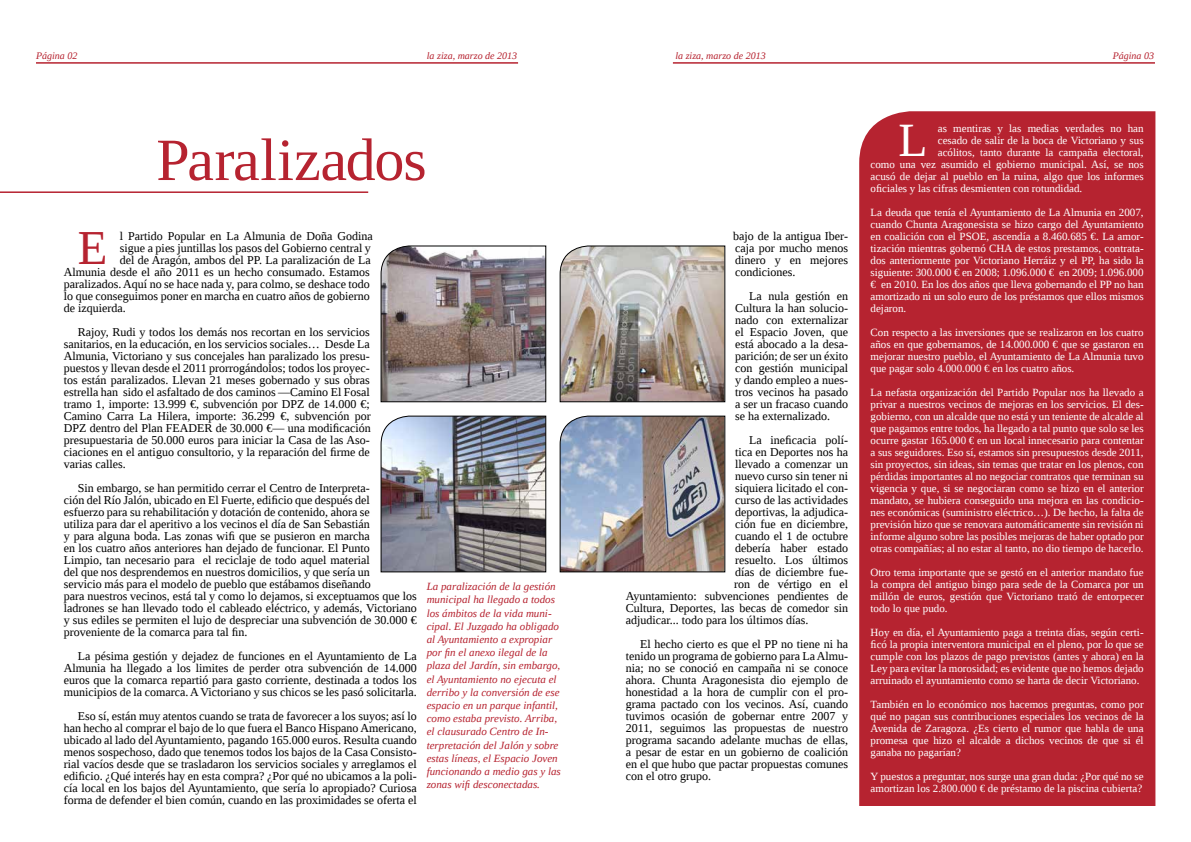
<style>
.page{position:relative;width:1191px;height:842px;background:#fff}
.page>*{position:absolute;margin:0;border:0;box-sizing:border-box;transform-origin:0 0}
.t1{font:60px "Liberation Serif";letter-spacing:-.01em;color:#b62330}
.t2{font:48.7px "Liberation Serif";color:#b62330}
.t3{font:47.7px "Liberation Serif";color:#fff}
.t4{font:12px/12px "Liberation Serif";color:#000;text-align:justify}
.t5{font:11px/12px "Liberation Serif";color:#fff;text-align:justify}
.t6{font:italic 11px/13.2px "Liberation Serif";color:#b62330}
.t7{font:italic 10px "Liberation Serif";color:#b62330}
</style>
<div class="page">
<div style="left:859px;top:111px;width:296px;height:695px;background:#b62330"></div>
<hr style="left:0;top:191px;width:368px;height:2px;background:#b62330">
<hr style="left:36px;top:62px;width:482px;height:2px;background:#b62330">
<hr style="left:673px;top:62px;width:482px;height:2px;background:#b62330">
<img style="left:380px;top:415px;width:167px;height:158px">
<img style="left:559px;top:415px;width:167px;height:158px">
<img style="left:380px;top:245px;width:167px;height:158px">
<img style="left:559px;top:245px;width:167px;height:158px">
<p class="t7" style="left:36px;top:49px;width:43px">Página 02</p>
<p class="t7" style="left:427px;top:49px;width:92px">la ziza, marzo de 2013</p>
<p class="t7" style="left:675px;top:49px;width:92px">la ziza, marzo de 2013</p>
<p class="t7" style="left:1112px;top:49px;width:43px">Página 03</p>
<h1 class="t1" style="left:156px;top:121px;width:272px">Paralizados</h1>
<h2 class="t2" style="left:78px;top:216px;width:31px">E</h2>
<p class="t4" style="left:120px;top:230px;width:254px">l Partido Popular en La Almunia de Doña Godina</p>
<p class="t4" style="left:120px;top:242px;width:252px">sigue a pies juntillas los pasos del Gobierno central y</p>
<p class="t4" style="left:120px;top:254px;width:252px">del de Aragón, ambos del PP. La paralización de La</p>
<p class="t4" style="left:64px;top:266px;width:308px">Almunia desde el año 2011 es un hecho consumado. Estamos</p>
<p class="t4" style="left:64px;top:278px;width:308px">paralizados. Aquí no se hace nada y, para colmo, se deshace todo</p>
<p class="t4" style="left:64px;top:290px;width:308px">lo que conseguimos poner en marcha en cuatro años de gobierno</p>
<p class="t4" style="left:64px;top:302px;width:63px">de izquierda.</p>
<p class="t4" style="left:64px;top:326px;width:309px;text-indent:14px">Rajoy, Rudi y todos los demás nos recortan en los servicios sanitarios, en la educación, en los servicios sociales… Desde La Almunia, Victoriano y sus concejales han paralizado los presu&shy;puestos y llevan desde el 2011 prorrogándolos; todos los proyec&shy;tos están paralizados. Llevan 21 meses gobernado y sus obras estrella han sido el asfaltado de dos caminos —Camino El Fosal tramo 1, importe: 13.999 €, subvención por DPZ de 14.000 €; Camino Carra La Hilera, importe: 36.299 €, subvención por DPZ dentro del Plan FEADER de 30.000 €— una modificación presupuestaria de 50.000 euros para iniciar la Casa de las Aso&shy;ciaciones en el antiguo consultorio, y la reparación del firme de varias calles.</p>
<p class="t4" style="left:64px;top:482px;width:354px;text-align:left;text-indent:14px">Sin embargo, se han permitido cerrar el Centro de Interpreta-<br>ción del Río Jalón, ubicado en El Fuerte, edificio que después del<br>esfuerzo para su rehabilitación y dotación de contenido, ahora se<br>utiliza para dar el aperitivo a los vecinos el día de San Sebastián<br>y para alguna boda. Las zonas wifi que se pusieron en marcha<br>en los cuatro años anteriores han dejado de funcionar. El Punto<br>Limpio, tan necesario para el reciclaje de todo aquel material<br>del que nos desprendemos en nuestros domicilios, y que sería un<br>servicio más para el modelo de pueblo que estábamos diseñando<br>para nuestros vecinos, está tal y como lo dejamos, si exceptuamos que los ladrones se han llevado todo el cableado eléctrico, y además, Victoriano y sus ediles se permiten el lujo de despreciar una subvención de 30.000 € proveniente de la comarca para tal fin.</p>
<p class="t4" style="left:64px;top:650px;width:354px;text-indent:14px">La pésima gestión y dejadez de funciones en el Ayuntamiento de La Almunia ha llegado a los limites de perder otra subvención de 14.000 euros que la comarca repartió para gasto corriente, destinada a todos los municipios de la comarca. A Victoriano y sus chicos se les pasó solicitarla.</p>
<p class="t4" style="left:64px;top:710px;width:354px;text-indent:14px">Eso sí, están muy atentos cuando se trata de favorecer a los suyos; así lo han hecho al comprar el bajo de lo que fuera el Banco Hispano Americano, ubicado al lado del Ayuntamiento, pagando 165.000 euros. Resulta cuando menos sospechoso, dado que tenemos todos los bajos de la Casa Consisto&shy;rial vacíos desde que se trasladaron los servicios sociales y arreglamos el edificio. ¿Qué interés hay en esta compra? ¿Por qué no ubicamos a la poli&shy;cía local en los bajos del Ayuntamiento, que sería lo apropiado? Curiosa forma de defender el bien común, cuando en las proximidades se oferta el</p>
<p class="t6" style="left:427px;top:580px;width:136px">La paralización de la gestión municipal ha llegado a todos los ámbitos de la vida muni&shy;cipal. El Juzgado ha obligado al Ayuntamiento a expropiar por fin el anexo ilegal de la plaza del Jardín, sin embargo, el Ayuntamiento no ejecuta el derribo y la conversión de ese espacio en un parque infantil, como estaba previsto. Arriba, el clausurado Centro de In&shy;terpretación del Jalón y sobre estas líneas, el Espacio Joven funcionando a medio gas y las zonas wifi desconectadas.</p>
<p class="t4" style="left:733px;top:230px;width:117px">bajo de la antigua Iber&shy;caja por mucho menos dinero y en mejores condiciones.</p>
<p class="t4" style="left:735px;top:290px;width:115px;text-indent:14px">La nula gestión en Cultura la han solucio&shy;nado con externalizar el Espacio Joven, que está abocado a la desa&shy;parición; de ser un éxito con gestión municipal y dando empleo a nues&shy;tros vecinos ha pasado a ser un fracaso cuando se ha externalizado.</p>
<p class="t4" style="left:749px;top:434px;width:100px">La ineficacia polí-</p>
<p class="t4" style="left:735px;top:446px;width:115px">tica en Deportes nos ha</p>
<p class="t4" style="left:735px;top:458px;width:115px">llevado a comenzar un</p>
<p class="t4" style="left:735px;top:470px;width:115px">nuevo curso sin tener ni</p>
<p class="t4" style="left:735px;top:482px;width:115px">siquiera licitado el con-</p>
<p class="t4" style="left:735px;top:494px;width:115px">curso de las actividades</p>
<p class="t4" style="left:735px;top:506px;width:115px">deportivas, la adjudica-</p>
<p class="t4" style="left:735px;top:518px;width:115px">ción fue en diciembre,</p>
<p class="t4" style="left:735px;top:530px;width:115px">cuando el 1 de octubre</p>
<p class="t4" style="left:735px;top:542px;width:115px">debería haber estado</p>
<p class="t4" style="left:735px;top:554px;width:115px">resuelto. Los últimos</p>
<p class="t4" style="left:735px;top:566px;width:115px">días de diciembre fue-</p>
<p class="t4" style="left:734px;top:578px;width:116px">ron de vértigo en el</p>
<p class="t4" style="left:626px;top:590px;width:224px">Ayuntamiento: subvenciones pendientes de</p>
<p class="t4" style="left:626px;top:602px;width:224px">Cultura, Deportes, las becas de comedor sin</p>
<p class="t4" style="left:626px;top:614px;width:184px">adjudicar... todo para los últimos días.</p>
<p class="t4" style="left:626px;top:638px;width:224px;text-indent:14px">El hecho cierto es que el PP no tiene ni ha tenido un programa de gobierno para La Almu&shy;nia; no se conoció en campaña ni se conoce ahora. Chunta Aragonesista dio ejemplo de honestidad a la hora de cumplir con el pro&shy;grama pactado con los vecinos. Así, cuando tuvimos ocasión de gobernar entre 2007 y 2011, seguimos las propuestas de nuestro programa sacando adelante muchas de ellas, a pesar de estar en un gobierno de coalición en el que hubo que pactar propuestas comunes con el otro grupo.</p>
<h3 class="t3" style="left:898px;top:109px;width:31px">L</h3>
<p class="t5" style="left:937px;top:122px;width:207px">as mentiras y las medias verdades no han</p>
<p class="t5" style="left:937px;top:134px;width:207px">cesado de salir de la boca de Victoriano y sus</p>
<p class="t5" style="left:937px;top:146px;width:207px">acólitos, tanto durante la campaña electoral,</p>
<p class="t5" style="left:870px;top:158px;width:274px">como una vez asumido el gobierno municipal. Así, se nos</p>
<p class="t5" style="left:870px;top:170px;width:275px">acusó de dejar al pueblo en la ruina, algo que los informes</p>
<p class="t5" style="left:870px;top:182px;width:213px">oficiales y las cifras desmienten con rotundidad.</p>
<p class="t5" style="left:870px;top:206px;width:275px">La deuda que tenía el Ayuntamiento de La Almunia en 2007, cuando Chunta Aragonesista se hizo cargo del Ayuntamiento en coalición con el PSOE, ascendía a 8.460.685 €. La amor&shy;tización mientras gobernó CHA de estos prestamos, contrata&shy;dos anteriormente por Victoriano Herráiz y el PP, ha sido la siguiente: 300.000 € en 2008; 1.096.000 € en 2009; 1.096.000 € en 2010. En los dos años que lleva gobernando el PP no han amortizado ni un solo euro de los préstamos que ellos mismos dejaron.</p>
<p class="t5" style="left:870px;top:326px;width:275px">Con respecto a las inversiones que se realizaron en los cuatro años en que gobernamos, de 14.000.000 € que se gastaron en mejorar nuestro pueblo, el Ayuntamiento de La Almunia tuvo que pagar solo 4.000.000 € en los cuatro años.</p>
<p class="t5" style="left:870px;top:386px;width:275px">La nefasta organización del Partido Popular nos ha llevado a privar a nuestros vecinos de mejoras en los servicios. El des&shy;gobierno, con un alcalde que no está y un teniente de alcalde al que pagamos entre todos, ha llegado a tal punto que solo se les ocurre gastar 165.000 € en un local innecesario para contentar a sus seguidores. Eso sí, estamos sin presupuestos desde 2011, sin proyectos, sin ideas, sin temas que tratar en los plenos, con pérdidas importantes al no negociar contratos que terminan su vigencia y que, si se negociaran como se hizo en el anterior mandato, se hubiera conseguido una mejora en las condicio&shy;nes económicas (suministro eléctrico…). De hecho, la falta de previsión hizo que se renovara automáticamente sin revisión ni informe alguno sobre las posibles mejoras de haber optado por otras compañías; al no estar al tanto, no dio tiempo de hacerlo.</p>
<p class="t5" style="left:870px;top:566px;width:275px">Otro tema importante que se gestó en el anterior mandato fue la compra del antiguo bingo para sede de la Comarca por un millón de euros, gestión que Victoriano trató de entorpecer todo lo que pudo.</p>
<p class="t5" style="left:870px;top:626px;width:275px">Hoy en día, el Ayuntamiento paga a treinta días, según certi&shy;ficó la propia interventora municipal en el pleno, por lo que se cumple con los plazos de pago previstos (antes y ahora) en la Ley para evitar la morosidad; es evidente que no hemos dejado arruinado el ayuntamiento como se harta de decir Victoriano.</p>
<p class="t5" style="left:870px;top:698px;width:275px">También en lo económico nos hacemos preguntas, como por qué no pagan sus contribuciones especiales los vecinos de la Avenida de Zaragoza. ¿Es cierto el rumor que habla de una promesa que hizo el alcalde a dichos vecinos de que si él ganaba no pagarían?</p>
<p class="t5" style="left:870px;top:770px;width:275px">Y puestos a preguntar, nos surge una gran duda: ¿Por qué no se amortizan los 2.800.000 € de préstamo de la piscina cubierta?</p>
</div>
